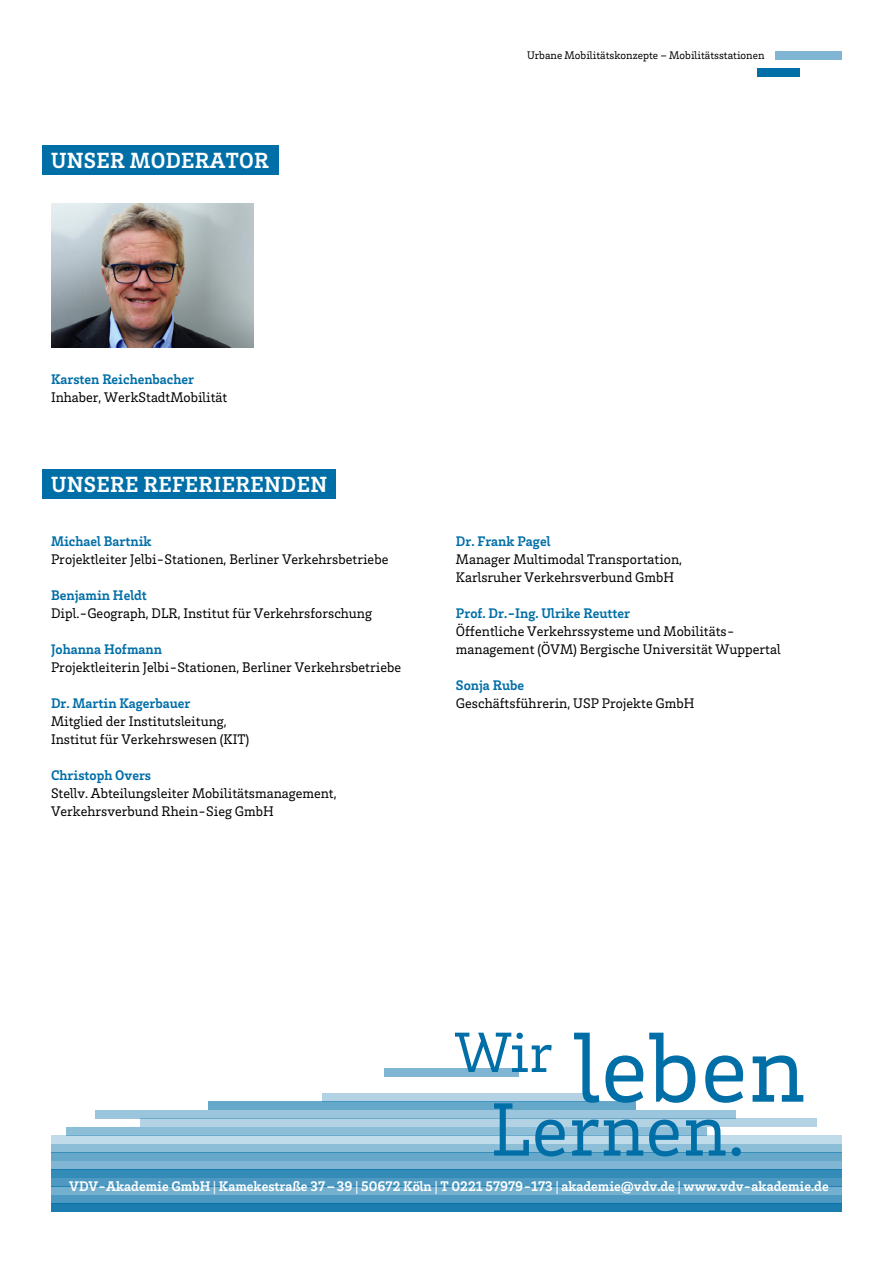
<style>
.page{position:relative;width:893px;height:1263px;background:#fff}
.page>*{position:absolute;margin:0;border:0;box-sizing:border-box;transform-origin:0 0}
.t1{font:700 22.5px "VDV Brix Slab";letter-spacing:.015em;color:#fff}
.t2{font:14.25px/18px "VDV Brix Slab";color:#000}
.t3{font:700 14.25px "VDV Brix Slab";color:#006ea7}
.t4{font:700 14.25px "VDV Brix Slab";color:#fff}
.t5{font:11.25px "VDV Brix Slab";color:#000}
</style>
<div class="page">
<img style="left:51px;top:204px;width:202px;height:143px">
<div style="left:775px;top:51px;width:67px;height:9px;background:#80b6d3"></div>
<div style="left:757px;top:68px;width:43px;height:9px;background:#006ea7"></div>
<div style="left:43px;top:145px;width:236px;height:30px;background:#006ea7"></div>
<div style="left:43px;top:469px;width:293px;height:30px;background:#006ea7"></div>
<div style="left:51px;top:1169px;width:791px;height:9px;background:#338bb8"></div>
<div style="left:51px;top:1178px;width:791px;height:8px;background:#4d99c1"></div>
<div style="left:51px;top:1186px;width:791px;height:9px;background:#73afce"></div>
<div style="left:51px;top:1195px;width:791px;height:8px;background:#4d99c1"></div>
<div style="left:51px;top:1203px;width:791px;height:9px;background:#1a7caf"></div>
<div style="left:51px;top:1161px;width:791px;height:8px;background:#80b6d3"></div>
<div style="left:51px;top:1135px;width:791px;height:9px;background:#c0dbe9"></div>
<div style="left:51px;top:1152px;width:791px;height:9px;background:#66a8ca"></div>
<div style="left:51px;top:1144px;width:791px;height:8px;background:#8dbed7"></div>
<svg style="left:455px;top:1033px;width:348px;height:123px"></svg>
<svg style="left:141px;top:1118px;width:676px;height:9px;fill:#b3d3e4"></svg>
<svg style="left:66px;top:1127px;width:641px;height:8px;fill:#8dbed7"></svg>
<div style="left:208px;top:1101px;width:428px;height:9px;background:#66a8ca"></div>
<div style="left:322px;top:1093px;width:265px;height:8px;background:#b3d3e4"></div>
<svg style="left:385px;top:1068px;width:134px;height:8px"></svg>
<div style="left:95px;top:1110px;width:641px;height:8px;background:#9ac5dc"></div>
<h1 class="t1" style="left:51px;top:145px;width:219px">UNSER MODERATOR</h1>
<p class="t5" style="left:527px;top:48px;width:239px">Urbane Mobilitätskonzepte – Mobilitätsstationen</p>
<p class="t3" style="left:51px;top:370px;width:145px">Karsten Reichenbacher</p>
<p class="t2" style="left:51px;top:387px;width:178px">Inhaber, WerkStadtMobilität</p>
<h1 class="t1" style="left:51px;top:469px;width:277px">UNSERE REFERIERENDEN</h1>
<p class="t3" style="left:51px;top:532px;width:102px">Michael Bartnik</p>
<p class="t2" style="left:51px;top:549px;width:339px">Projektleiter Jelbi-Stationen, Berliner Verkehrsbetriebe</p>
<p class="t3" style="left:51px;top:586px;width:97px">Benjamin Heldt</p>
<p class="t2" style="left:51px;top:603px;width:323px">Dipl.-Geograph, DLR, Institut für Verkehrsforschung</p>
<p class="t3" style="left:51px;top:640px;width:112px">Johanna Hofmann</p>
<p class="t2" style="left:51px;top:657px;width:352px">Projektleiterin Jelbi-Stationen, Berliner Verkehrsbetriebe</p>
<p class="t3" style="left:51px;top:694px;width:141px">Dr. Martin Kagerbauer</p>
<p class="t2" style="left:51px;top:711px;width:200px">Mitglied der Institutsleitung,<br>Institut für Verkehrswesen (KIT)</p>
<p class="t3" style="left:51px;top:766px;width:102px">Christoph Overs</p>
<p class="t2" style="left:51px;top:783px;width:287px">Stellv. Abteilungsleiter Mobilitätsmanagement,<br>Verkehrsverbund Rhein-Sieg GmbH</p>
<p class="t3" style="left:456px;top:532px;width:96px">Dr. Frank Pagel</p>
<p class="t2" style="left:456px;top:549px;width:228px">Manager Multimodal Transportation,<br>Karlsruher Verkehrsverbund GmbH</p>
<p class="t3" style="left:456px;top:604px;width:176px">Prof. Dr.-Ing. Ulrike Reutter</p>
<p class="t2" style="left:456px;top:621px;width:326px">Öffentliche Verkehrssysteme und Mobilitäts&shy;management (ÖVM) Bergische Universität Wuppertal</p>
<p class="t3" style="left:456px;top:676px;width:70px">Sonja Rube</p>
<p class="t2" style="left:456px;top:693px;width:240px">Geschäftsführerin, USP Projekte GmbH</p>
<p class="t4" style="left:69px;top:1177px;width:761px">VDV-Akademie GmbH | Kamekestraße 37–39 | 50672 Köln | T 0221 57979-173 | akademie@vdv.de | www.vdv-akademie.de</p>
</div>
